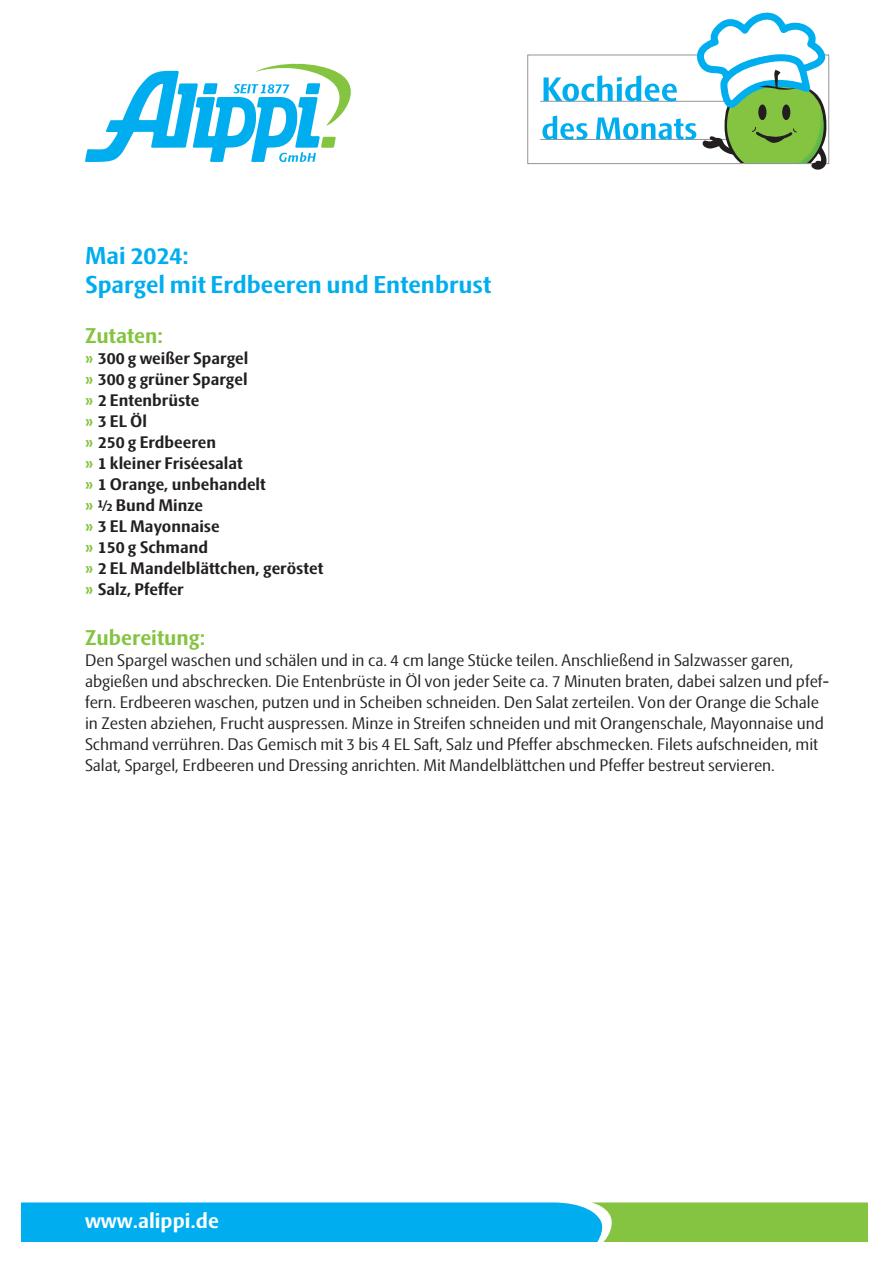
<style>
.page{position:relative;width:893px;height:1263px;background:#fff}
.page>*{position:absolute;margin:0;border:0;box-sizing:border-box;transform-origin:0 0}
.t1{font:700 24px/28.8px "Skoda Sans";color:#00aeef}
.t2{font:700 21px "Skoda Sans";color:#84c440}
.t3{font:700 20.85px "Skoda Sans";color:#fff}
.t4{font:16.5px/21px "Skoda Sans";color:#231f20}
.t5{font:700 16.5px/21px "Skoda Sans";color:#231f20}
.s1{color:#84c440}
</style>
<div class="page">
<hr style="left:540px;top:101px;width:277px;height:1px;background:#939598">
<hr style="left:540px;top:139px;width:277px;height:1px;background:#939598">
<svg style="left:542px;top:12px;width:285px;height:158px"></svg>
<svg style="left:85px;top:63px;width:266px;height:99px"></svg>
<svg style="left:21px;top:1202px;width:846px;height:40px;background:#2eb6ba"></svg>
<h1 class="t1" style="left:85px;top:241px;width:408px">Mai 2024:<br>Spargel mit Erdbeeren und Entenbrust</h1>
<p class="t2" style="left:85px;top:323px;width:79px">Zutaten:</p>
<p class="t5" style="left:85px;top:348px;width:240px"><span class="s1">»</span> 300 g weißer Spargel<br><span class="s1">»</span> 300 g grüner Spargel<br><span class="s1">»</span> 2 Entenbrüste<br><span class="s1">»</span> 3 EL Öl<br><span class="s1">»</span> 250 g Erdbeeren<br><span class="s1">»</span> 1 kleiner Friséesalat<br><span class="s1">»</span> 1 Orange, unbehandelt<br><span class="s1">»</span> ½ Bund Minze<br><span class="s1">»</span> 3 EL Mayonnaise<br><span class="s1">»</span> 150 g Schmand<br><span class="s1">»</span> 2 EL Mandelblättchen, geröstet <span class="s1">»</span> Salz, Pfeffer</p>
<p class="t2" style="left:85px;top:626px;width:122px">Zubereitung:</p>
<p class="t4" style="left:85px;top:650px;width:745px">Den Spargel waschen und schälen und in ca. 4 cm lange Stücke teilen. Anschließend in Salzwasser garen, abgießen und abschrecken. Die Entenbrüste in Öl von jeder Seite ca. 7 Minuten braten, dabei salzen und pfef&shy;fern. Erdbeeren waschen, putzen und in Scheiben schneiden. Den Salat zerteilen. Von der Orange die Schale in Zesten abziehen, Frucht auspressen. Minze in Streifen schneiden und mit Orangenschale, Mayonnaise und Schmand verrühren. Das Gemisch mit 3 bis 4 EL Saft, Salz und Pfeffer abschmecken. Filets aufschneiden, mit Salat, Spargel, Erdbeeren und Dressing anrichten. Mit Mandelblättchen und Pfeffer bestreut servieren.</p>
<p class="t3" style="left:85px;top:1208px;width:135px">www.alippi.de</p>
</div>
